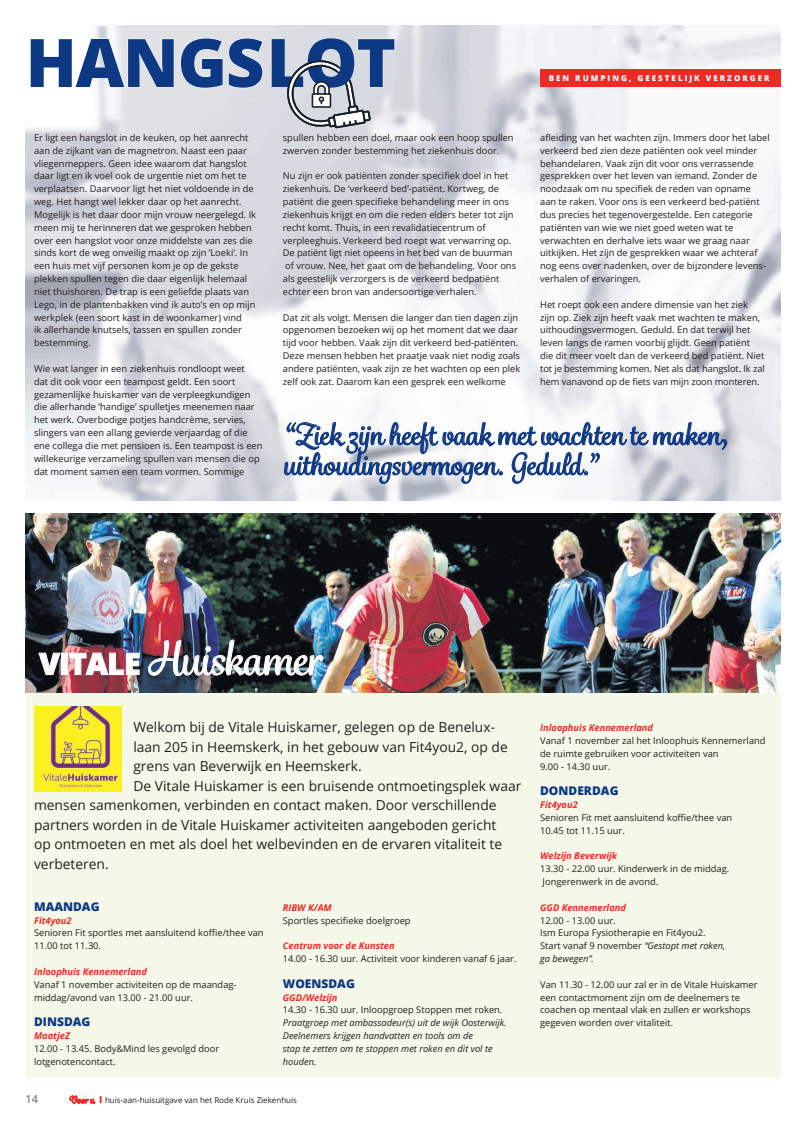
<style>
.page{position:relative;width:806px;height:1129px;background:#fff}
.page>*{position:absolute;margin:0;border:0;box-sizing:border-box;transform-origin:0 0}
.t1{font:800 67px "Open Sans";letter-spacing:-.02em;color:#0d3884}
.t2{font:500 45px "Grafolita Script";letter-spacing:-.02em;color:#fff}
.t3{font:500 28.7px/30px "Grafolita Script";letter-spacing:-.01em;color:#0d3884}
.t4{font:13.8px "Open Sans";color:#231f20}
.t5{font:800 12px "Open Sans";color:#0d3884}
.t6{font:600 11px "Open Sans";color:#808285}
.t7{font:9.3px/12.8px "Open Sans";color:#231f20}
.t8{font:italic 700 9.3px "Open Sans";color:#ee2926}
.t9{font:italic 9.3px/12.8px "Open Sans";color:#231f20}
.t10{font:8px "Open Sans";color:#231f20}
.t11{font:800 8px "Open Sans";letter-spacing:.25em;color:#fff}
.s1{font-family:"Open Sans";font-weight:800;font-size:30px}
.s2{font-family:"Grafolita Script";font-weight:500;font-size:9.5px;color:#ee2926}
.s3{font-weight:800;font-size:9.5px;color:#ee2926}
.s4{font-style:italic}
</style>
<div class="page">
<img style="left:26px;top:26px;width:754px;height:474px">
<svg style="left:30px;top:39px;width:144px;height:49px"></svg>
<svg style="left:180px;top:38px;width:83px;height:50px"></svg>
<div style="left:540px;top:70px;width:240px;height:17px;background:#ee2926"></div>
<svg style="left:284px;top:422px;width:442px;height:61px"></svg>
<svg style="left:69px;top:1095px;width:26px;height:9px"></svg>
<div style="left:26px;top:621px;width:754px;height:456px;background:#f5f8e8"></div>
<img style="left:26px;top:513px;width:754px;height:179px">
<svg style="left:38px;top:652px;width:23px;height:27px"></svg>
<div style="left:61px;top:652px;width:7px;height:23px;border:1px solid #fff"></div>
<img style="left:69px;top:651px;width:71px;height:24px">
<img style="left:148px;top:639px;width:175px;height:37px">
<img style="left:34px;top:706px;width:88px;height:85px">
<svg style="left:271px;top:38px;width:123px;height:91px"></svg>
<h1 class="t1" style="left:26px;top:12px;width:240px">HANGS</h1>
<h1 class="t1" style="left:356px;top:12px;width:41px">T</h1>
<p class="t11" style="left:548px;top:72px;width:222px">BEN RUMPING, GEESTELIJK VERZORGER</p>
<p class="t7" style="left:34px;top:131px;width:223px">Er ligt een hangslot in de keuken, op het aanrecht aan de zijkant van de magnetron. Naast een paar vliegenmeppers. Geen idee waarom dat hangslot daar ligt en ik voel ook de urgentie niet om het te verplaatsen. Daarvoor ligt het niet voldoende in de weg. Het hangt wel lekker daar op het aanrecht.<br>Mogelijk is het daar door mijn vrouw neergelegd. Ik meen mij te herinneren dat we gesproken hebben over een hangslot voor onze middelste van zes die sinds kort de weg onveilig maakt op zijn ’Loeki’. In een huis met vijf personen kom je op de gekste plekken spullen tegen die daar eigenlijk helemaal niet thuishoren. De trap is een geliefde plaats van Lego, in de plantenbakken vind ik auto’s en op mijn werkplek (een soort kast in de woonkamer) vind<br>ik allerhande knutsels, tassen en spullen zonder bestemming.</p>
<p class="t7" style="left:34px;top:362px;width:230px">Wie wat langer in een ziekenhuis rondloopt weet<br>dat dit ook voor een teampost geldt. Een soort gezamenlijke huiskamer van de verpleegkundigen die allerhande ’handige’ spulletjes meenemen naar het werk. Overbodige potjes handcrème, servies, slingers van een allang gevierde verjaardag of die ene collega die met pensioen is. Een teampost is een willekeurige verzameling spullen van mensen die op dat moment samen een team vormen. Sommige</p>
<p class="t7" style="left:283px;top:131px;width:232px">spullen hebben een doel, maar ook een hoop spullen zwerven zonder bestemming het ziekenhuis door.</p>
<p class="t7" style="left:283px;top:169px;width:235px">Nu zijn er ook patiënten zonder specifiek doel in het ziekenhuis. De ‘verkeerd bed’-patiënt. Kortweg, de patiënt die geen specifieke behandeling meer in ons ziekenhuis krijgt en om die reden elders beter tot zijn recht komt. Thuis, in een revalidatiecentrum of verpleeghuis. Verkeerd bed roept wat verwarring op.<br>De patiënt ligt niet opeens in het bed van de buurman of vrouw. Nee, het gaat om de behandeling. Voor ons als geestelijk verzorgers is de verkeerd bedpatiënt echter een bron van andersoortige verhalen.</p>
<p class="t7" style="left:283px;top:310px;width:239px">Dat zit als volgt. Mensen die langer dan tien dagen zijn opgenomen bezoeken wij op het moment dat we daar tijd voor hebben. Vaak zijn dit verkeerd bed-patiënten.<br>Deze mensen hebben het praatje vaak niet nodig zoals andere patiënten, vaak zijn ze het wachten op een plek zelf ook zat. Daarom kan een gesprek een welkome</p>
<p class="t7" style="left:540px;top:131px;width:231px">afleiding van het wachten zijn. Immers door het label verkeerd bed zien deze patiënten ook veel minder behandelaren. Vaak zijn dit voor ons verrassende gesprekken over het leven van iemand. Zonder de noodzaak om nu specifiek de reden van opname<br>aan te raken. Voor ons is een verkeerd bed-patiënt dus precies het tegenovergestelde. Een categorie patiënten van wie we niet goed weten wat te verwachten en derhalve iets waar we graag naar uitkijken. Het zijn de gesprekken waar we achteraf nog eens over nadenken, over de bijzondere levens&shy;verhalen of ervaringen.</p>
<p class="t7" style="left:540px;top:298px;width:226px">Het roept ook een andere dimensie van het ziek zijn op. Ziek zijn heeft vaak met wachten te maken, uithoudingsvermogen. Geduld. En dat terwijl het leven langs de ramen voorbij glijdt. Geen patiënt die dit meer voelt dan de verkeerd bed patiënt. Niet tot je bestemming komen. Net als dat hangslot. Ik zal hem vanavond op de fiets van mijn zoon monteren.</p>
<h3 class="t3" style="left:283px;top:420px;width:447px">“Ziek zijn heeft vaak met wachten te maken, uithoudingsvermogen. Geduld.”</h3>
<h2 class="t2" style="left:39px;top:629px;width:283px"><span class="s1">VITALE</span> Huiskamer</h2>
<h3 class="t4" style="left:133px;top:717px;width:363px">Welkom bij de Vitale Huiskamer, gelegen op de Benelux-</h3>
<h3 class="t4" style="left:133px;top:737px;width:375px">laan 205 in Heemskerk, in het gebouw van Fit4you2, op de</h3>
<h3 class="t4" style="left:133px;top:756px;width:230px">grens van Beverwijk en Heemskerk.</h3>
<h3 class="t4" style="left:133px;top:776px;width:389px">De Vitale Huiskamer is een bruisende ontmoetingsplek waar</h3>
<h3 class="t4" style="left:34px;top:795px;width:464px">mensen samenkomen, verbinden en contact maken. Door verschillende</h3>
<h3 class="t4" style="left:34px;top:815px;width:463px">partners worden in de Vitale Huiskamer activiteiten aangeboden gericht</h3>
<h3 class="t4" style="left:34px;top:834px;width:469px">op ontmoeten en met als doel het welbevinden en de ervaren vitaliteit te</h3>
<h3 class="t4" style="left:34px;top:854px;width:76px">verbeteren.</h3>
<p class="t5" style="left:34px;top:897px;width:67px">MAANDAG</p>
<p class="t8" style="left:34px;top:913px;width:39px">Fit4you2</p>
<p class="t7" style="left:34px;top:926px;width:231px">Senioren Fit sportles met aansluitend koffie/thee van<br>11.00 tot 11.30.</p>
<p class="t8" style="left:34px;top:964px;width:114px">Inloophuis Kennemerland</p>
<p class="t7" style="left:34px;top:977px;width:204px">Vanaf 1 november activiteiten op de maandag&shy;middag/avond van 13.00 - 21.00 uur.</p>
<p class="t5" style="left:34px;top:1012px;width:58px">DINSDAG</p>
<p class="t8" style="left:34px;top:1028px;width:37px">MaatjeZ</p>
<p class="t7" style="left:34px;top:1041px;width:186px">12.00 - 13.45. Body&amp;Mind les gevolgd door lotgenotencontact.</p>
<p class="t8" style="left:283px;top:900px;width:50px">RIBW K/AM</p>
<p class="t7" style="left:283px;top:913px;width:129px">Sportles specifieke doelgroep</p>
<p class="t8" style="left:283px;top:939px;width:113px">Centrum voor de Kunsten</p>
<p class="t7" style="left:283px;top:951px;width:235px">14.00 - 16.30 uur. Activiteit voor kinderen vanaf 6 jaar.</p>
<p class="t5" style="left:283px;top:974px;width:73px">WOENSDAG</p>
<p class="t8" style="left:283px;top:990px;width:56px">GGD/Welzijn</p>
<p class="t7" style="left:283px;top:1003px;width:221px">14.30 - 16.30 uur. Inloopgroep Stoppen met roken.</p>
<p class="t9" style="left:283px;top:1015px;width:225px">Praatgroep met ambassadeur(s) uit de wijk Oosterwijk.<br>Deelnemers krijgen handvatten en tools om de<br>stap te zetten om te stoppen met roken en dit vol te houden.</p>
<p class="t6" style="left:26px;top:1091px;width:14px">14</p>
<p class="t10" style="left:69px;top:1094px;width:229px"><span class="s2">Voor u</span> <span class="s3">I</span> huis-aan-huisuitgave van het Rode Kruis Ziekenhuis</p>
<p class="t8" style="left:540px;top:721px;width:114px">Inloophuis Kennemerland</p>
<p class="t7" style="left:540px;top:733px;width:227px">Vanaf 1 november zal het Inloophuis Kennemerland de ruimte gebruiken voor activiteiten van<br>9.00 - 14.30 uur.</p>
<p class="t5" style="left:540px;top:781px;width:80px">DONDERDAG</p>
<p class="t8" style="left:540px;top:798px;width:39px">Fit4you2</p>
<p class="t7" style="left:540px;top:810px;width:193px">Senioren Fit met aansluitend koffie/thee van<br>10.45 tot 11.15 uur.</p>
<p class="t8" style="left:540px;top:849px;width:78px">Welzijn Beverwijk</p>
<p class="t7" style="left:540px;top:862px;width:190px">13.30 - 22.00 uur. Kinderwerk in de middag.<br>Jongerenwerk in de avond.</p>
<p class="t8" style="left:540px;top:900px;width:87px">GGD Kennemerland</p>
<p class="t7" style="left:540px;top:913px;width:186px">12.00 - 13.00 uur.<br>Ism Europa Fysiotherapie en Fit4you2.<br>Start vanaf 9 november <span class="s4">“Gestopt met roken, ga bewegen”.</span></p>
<p class="t7" style="left:540px;top:977px;width:219px">Van 11.30 - 12.00 uur zal er in de Vitale Huiskamer een contactmoment zijn om de deelnemers te coachen op mentaal vlak en zullen er workshops gegeven worden over vitaliteit.</p>
</div>
